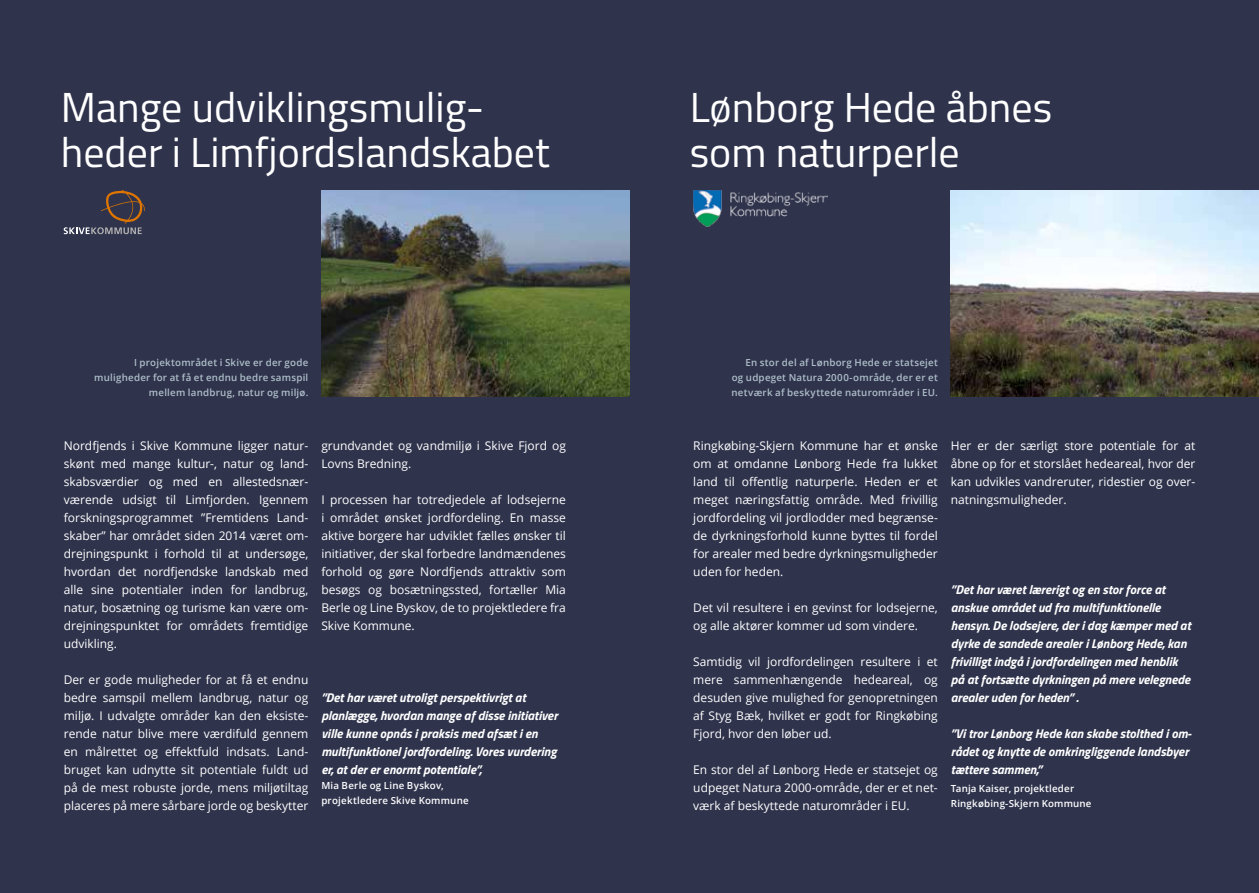
<style>
.page{position:relative;width:1259px;height:893px;background:#2f334c}
.page>*{position:absolute;margin:0;border:0;box-sizing:border-box;transform-origin:0 0}
.t1{font:42px/45px "Titillium";color:#fff}
.t2{font:italic 700 12.75px/18px "Titillium";color:#fff}
.t3{font:12px/18px "Open Sans";color:#fff;text-align:justify}
.t4{font:600 9.75px/15px "Open Sans";letter-spacing:.025em;color:#aebfc9;text-align:justify}
.t5{font:600 9.75px/15px "Open Sans";letter-spacing:.02em;color:#fff}
</style>
<div class="page">
<img style="left:950px;top:190px;width:309px;height:206px">
<img style="left:321px;top:190px;width:308px;height:206px">
<img style="left:694px;top:190px;width:133px;height:37px">
<svg style="left:64px;top:190px;width:81px;height:44px"></svg>
<h1 class="t1" style="left:61px;top:82px;width:490px">Mange udviklingsmulig&shy;heder i Limfjordslandskabet</h1>
<p class="t4" style="left:94px;top:355px;width:215px;text-align:right">I projektområdet i Skive er der gode muligheder for at få et endnu bedre samspil mellem landbrug, natur og miljø.</p>
<p class="t3" style="left:64px;top:436px;width:246px">Nordfjends i Skive Kommune ligger natur&shy;skønt med mange kultur-, natur og land&shy;skabsværdier og med en allestedsnær&shy;værende udsigt til Limfjorden. Igennem forskningsprogrammet ”Fremtidens Land&shy;skaber” har området siden 2014 været om&shy;drejningspunkt i forhold til at undersøge, hvordan det nordfjendske landskab med alle sine potentialer inden for landbrug, natur, bosætning og turisme kan være om&shy;drejningspunktet for områdets fremtidige udvikling.</p>
<p class="t3" style="left:64px;top:670px;width:246px">Der er gode muligheder for at få et endnu bedre samspil mellem landbrug, natur og miljø. I udvalgte områder kan den eksiste&shy;rende natur blive mere værdifuld gennem en målrettet og effektfuld indsats. Land&shy;bruget kan udnytte sit potentiale fuldt ud på de mest robuste jorde, mens miljøtiltag placeres på mere sårbare jorde og beskytter</p>
<p class="t3" style="left:321px;top:436px;width:246px">grundvandet og vandmiljø i Skive Fjord og<br>Lovns Bredning.</p>
<p class="t3" style="left:321px;top:490px;width:246px">I processen har totredjedele af lodsejerne i området ønsket jordfordeling. En masse aktive borgere har udviklet fælles ønsker til initiativer, der skal forbedre landmændenes forhold og gøre Nordfjends attraktiv som besøgs og bosætningssted, fortæller Mia Berle og Line Byskov, de to projektledere fra Skive Kommune.</p>
<p class="t2" style="left:321px;top:688px;width:238px">”Det har været utroligt perspektivrigt at planlægge, hvordan mange af disse initiativer ville kunne opnås i praksis med afsæt i en multifunktionel jordfordeling. Vores vurdering er, at der er enormt potentiale”,</p>
<p class="t5" style="left:321px;top:778px;width:149px">Mia Berle og Line Byskov, projektledere Skive Kommune</p>
<h1 class="t1" style="left:689px;top:82px;width:364px">Lønborg Hede åbnes som naturperle</h1>
<p class="t4" style="left:731px;top:355px;width:208px;text-indent:14px">En stor del af Lønborg Hede er statsejet og udpeget Natura 2000-område, der er et netværk af beskyttede naturområder i EU.</p>
<p class="t3" style="left:693px;top:436px;width:246px">Ringkøbing-Skjern Kommune har et ønske om at omdanne Lønborg Hede fra lukket land til offentlig naturperle. Heden er et meget næringsfattig område. Med frivillig jordfordeling vil jordlodder med begrænse&shy;de dyrkningsforhold kunne byttes til fordel for arealer med bedre dyrkningsmuligheder uden for heden.</p>
<p class="t3" style="left:693px;top:598px;width:246px">Det vil resultere i en gevinst for lodsejerne, og alle aktører kommer ud som vindere.</p>
<p class="t3" style="left:693px;top:652px;width:246px">Samtidig vil jordfordelingen resultere i et mere sammenhængende hedeareal, og desuden give mulighed for genopretningen af Styg Bæk, hvilket er godt for Ringkøbing Fjord, hvor den løber ud.</p>
<p class="t3" style="left:693px;top:760px;width:246px">En stor del af Lønborg Hede er statsejet og udpeget Natura 2000-område, der er et net&shy;værk af beskyttede naturområder i EU.</p>
<p class="t3" style="left:951px;top:436px;width:246px">Her er der særligt store potentiale for at åbne op for et storslået hedeareal, hvor der kan udvikles vandreruter, ridestier og over&shy;natningsmuligheder.</p>
<p class="t2" style="left:951px;top:580px;width:241px">”Det har været lærerigt og en stor force at anskue området ud fra multifunktionelle hensyn. De lodsejere, der i dag kæmper med at dyrke de sandede arealer i Lønborg Hede, kan frivilligt indgå i jordfordelingen med henblik på at fortsætte dyrkningen på mere velegnede arealer uden for heden” .</p>
<p class="t2" style="left:951px;top:724px;width:242px">”Vi tror Lønborg Hede kan skabe stolthed i om&shy;rådet og knytte de omkringliggende landsbyer tættere sammen,”</p>
<p class="t5" style="left:951px;top:781px;width:142px">Tanja Kaiser, projektleder<br>Ringkøbing-Skjern Kommune</p>
</div>
